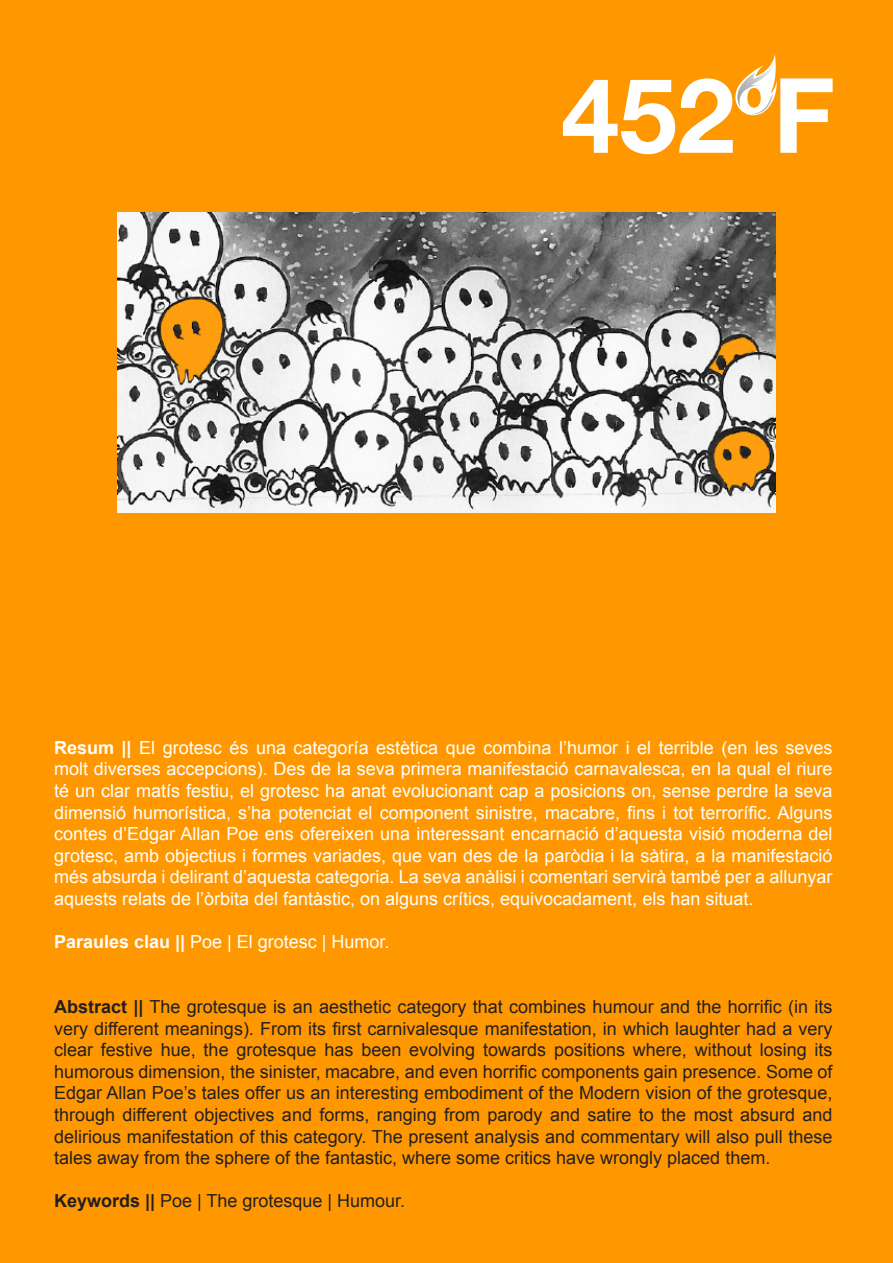
<style>
.page{position:relative;width:893px;height:1263px;background:#fff}
.page>*{position:absolute;margin:0;border:0;box-sizing:border-box;transform-origin:0 0}
.t1{font:700 104.1px "Helvetica Neue";color:#fff}
.Estilo_de_párrafo_1{font:18px/21.6px "Arial";color:#fff;text-align:justify}
.Estilo_de_párrafo_1-2{font:18px/21.6px "Arial";color:#231f20;text-align:justify}
.s1{font-weight:700}
</style>
<div class="page">
<div style="left:2px;top:2px;width:889px;height:1259px;background:#ff9800"></div>
<img style="left:117px;top:213px;width:659px;height:300px">
<svg style="left:735px;top:54px;width:42px;height:61px"></svg>
<h1 class="t1" style="left:561px;top:51px;width:275px">452ºF</h1>
<p class="Estilo_de_párrafo_1" style="left:54px;top:737px;width:780px"><span class="s1">Resum ||</span> El grotesc és una categoría estètica que combina l’humor i el terrible (en les seves molt diverses accepcions). Des de la seva primera manifestació carnavalesca, en la qual el riure té un clar matís festiu, el grotesc ha anat evolucionant cap a posicions on, sense perdre la seva dimensió humorística, s’ha potenciat el component sinistre, macabre, fins i tot terrorífic. Alguns contes d’Edgar Allan Poe ens ofereixen una interessant encarnació d’aquesta visió moderna del grotesc, amb objectius i formes variades, que van des de la paròdia i la sàtira, a la manifestació més absurda i delirant d’aquesta categoria. La seva anàlisi i comentari servirà també per a allunyar aquests relats de l’òrbita del fantàstic, on alguns crítics, equivocadament, els han situat.</p>
<p class="Estilo_de_párrafo_1" style="left:54px;top:931px;width:337px"><span class="s1">Paraules clau ||</span> Poe | El grotesc | Humor.</p>
<p class="Estilo_de_párrafo_1-2" style="left:54px;top:996px;width:780px"><span class="s1">Abstract ||</span> The grotesque is an aesthetic category that combines humour and the horrific (in its very different meanings). From its first carnivalesque manifestation, in which laughter had a very clear festive hue, the grotesque has been evolving towards positions where, without losing its humorous dimension, the sinister, macabre, and even horrific components gain presence. Some of Edgar Allan Poe’s tales offer us an interesting embodiment of the Modern vision of the grotesque, through different objectives and forms, ranging from parody and satire to the most absurd and delirious manifestation of this category. The present analysis and commentary will also pull these tales away from the sphere of the fantastic, where some critics have wrongly placed them.</p>
<p class="Estilo_de_párrafo_1-2" style="left:54px;top:1190px;width:353px"><span class="s1">Keywords ||</span> Poe | The grotesque | Humour.</p>
</div>
